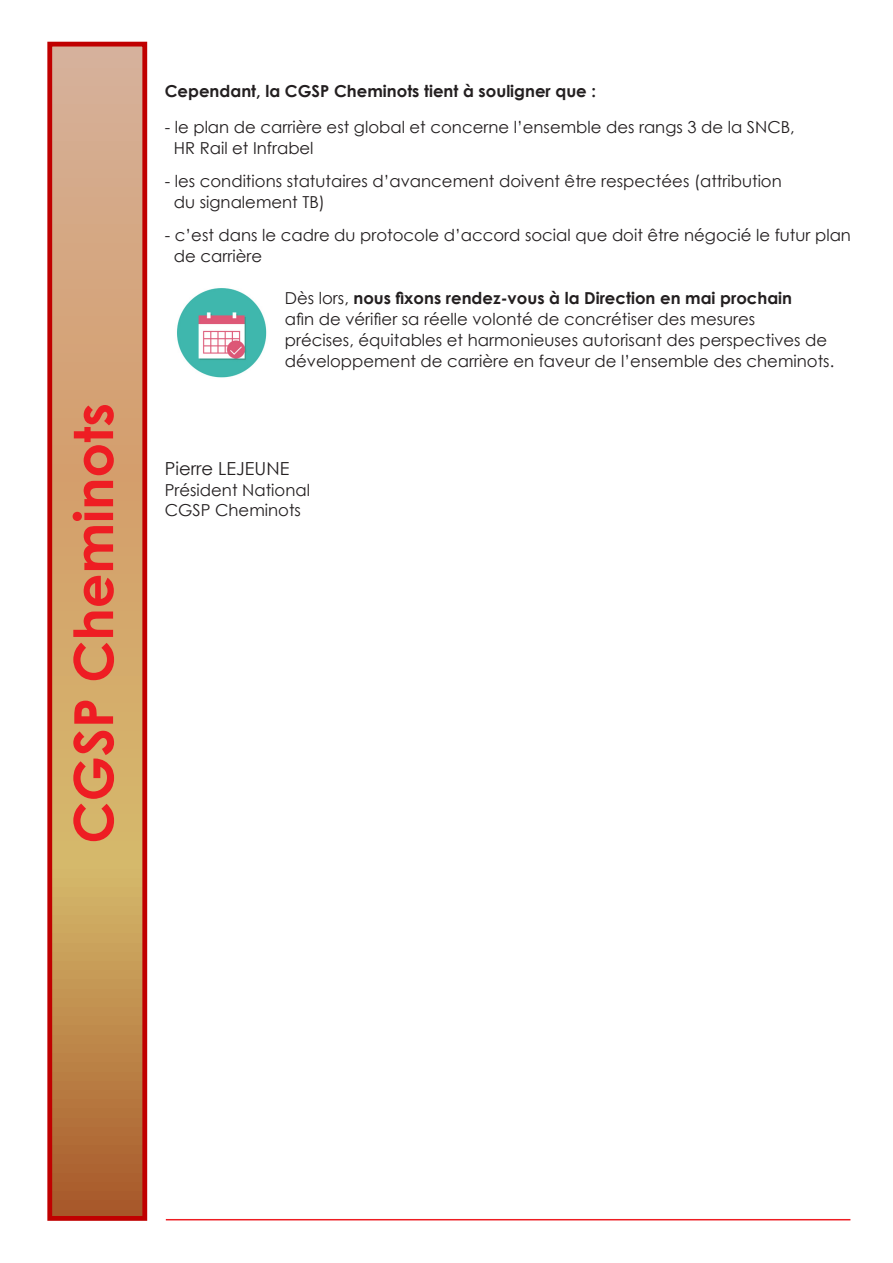
<style>
.page{position:relative;width:893px;height:1263px;background:#fff}
.page>*{position:absolute;margin:0;border:0;box-sizing:border-box;transform-origin:0 0}
.t1{font:700 54px "Century Gothic";color:#ee1d23}
.t2{font:18px "Century Gothic";color:#231f20}
.t3{font:16.5px/21px "Century Gothic";color:#231f20}
.t4{font:700 16.5px "Century Gothic";color:#231f20}
.s1{font-weight:700}
</style>
<div class="page">
<svg style="left:53px;top:48px;width:88px;height:1167px;background:#cd9f69"></svg>
<div style="left:47px;top:42px;width:100px;height:1179px;border:5px solid #c00000"></div>
<hr style="left:166px;top:1219px;width:684px;height:1px;background:#ee1d23">
<img style="left:177px;top:288px;width:90px;height:90px">
<h1 class="t1" style="left:52px;top:844px;width:442px;rotate:-90deg">CGSP Cheminots</h1>
<p class="t4" style="left:165px;top:79px;width:433px">Cependant, la CGSP Cheminots tient à souligner que :</p>
<p class="t3" style="left:174px;top:116px;width:622px;text-indent:-9px">- le plan de carrière est global et concerne l’ensemble des rangs 3 de la SNCB,<br>HR Rail et Infrabel</p>
<p class="t3" style="left:174px;top:170px;width:609px;text-indent:-9px">- les conditions statutaires d’avancement doivent être respectées (attribution du signalement TB)</p>
<p class="t3" style="left:174px;top:224px;width:679px;text-indent:-9px">- c’est dans le cadre du protocole d’accord social que doit être négocié le futur plan de carrière</p>
<p class="t3" style="left:285px;top:287px;width:551px">Dès lors, <span class="s1">nous fixons rendez-vous à la Direction en mai prochain<br></span>afin de vérifier sa réelle volonté de concrétiser des mesures<br>précises, équitables et harmonieuses autorisant des perspectives de développement de carrière en faveur de l’ensemble des cheminots.</p>
<p class="t2" style="left:165px;top:456px;width:126px">Pierre LEJEUNE</p>
<p class="t3" style="left:165px;top:480px;width:147px;line-height:19.5px">Président National<br>CGSP Cheminots</p>
</div>
